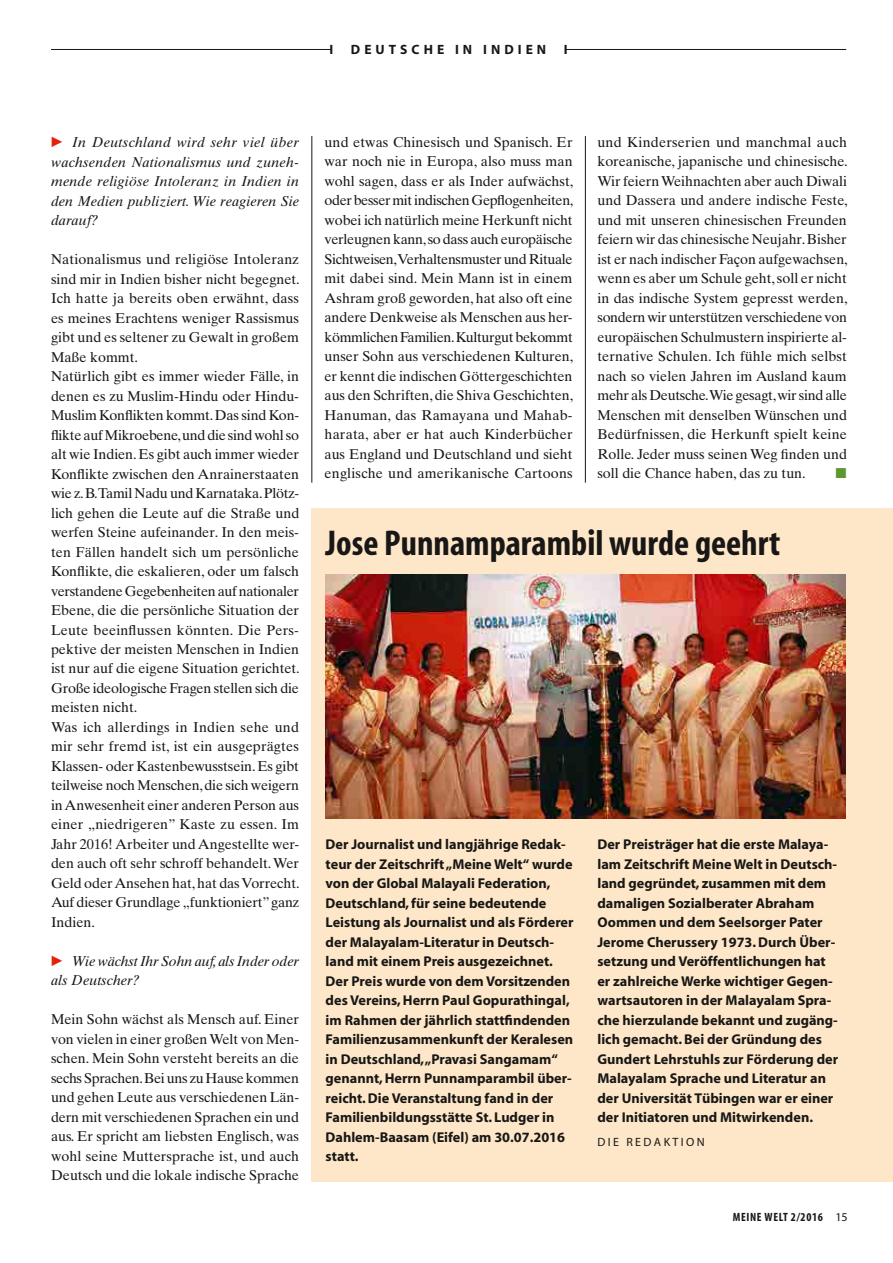
<style>
.page{position:relative;width:893px;height:1263px;background:#fff}
.page>*{position:absolute;margin:0;border:0;box-sizing:border-box;transform-origin:0 0}
.t1{font:700 condensed 36px "Myriad";color:#181716}
.t2{font:14.25px/19.5px "Times Ten";color:#181716;text-align:justify}
.t3{font:700 14.25px/19.5px "Myriad";color:#181716}
.t4{font:italic 14.25px/19.5px "Times Ten";color:#181716;text-align:justify}
.t5{font:14.25px "Mathematical Pi Six";color:#5b9830}
.t6{font:700 13.5px "Myriad";letter-spacing:.3em;color:#181716}
.t7{font:700 condensed 12px "Myriad";letter-spacing:.05em;color:#181716}
.t8{font:12px "Myriad";letter-spacing:.2em;color:#181716}
.s1{font-family:"Mathematical Pi Six";font-style:normal;color:#e4220a}
.s2{font-weight:400;font-stretch:normal}
</style>
<div class="page">
<hr style="left:51px;top:49px;width:795px;height:1px;background:#181716">
<div style="left:331px;top:37px;width:235px;height:18px;background:#fff"></div>
<hr style="left:312px;top:136px;width:1px;height:347px;background:#181716">
<hr style="left:585px;top:136px;width:1px;height:347px;background:#181716">
<div style="left:312px;top:508px;width:581px;height:674px;background:#fee7c8"></div>
<img style="left:326px;top:575px;width:519px;height:244px">
<p class="t6" style="left:329px;top:43px;width:5px">I</p>
<p class="t6" style="left:351px;top:43px;width:197px">DEUTSCHE IN INDIEN</p>
<p class="t6" style="left:564px;top:43px;width:5px">I</p>
<p class="t4" style="left:51px;top:132px;width:250px"><span class="s1">c</span> In Deutschland wird sehr viel über wachsenden Nationalismus und zuneh&shy;mende religiöse Intoleranz in Indien in den Medien publiziert. Wie reagieren Sie darauf?</p>
<p class="t2" style="left:51px;top:249px;width:250px;text-align:left">Nationalismus und religiöse Intoleranz sind mir in Indien bisher nicht begegnet.<br>Ich hatte ja bereits oben erwähnt, dass es meines Erachtens weniger Rassismus gibt und es seltener zu Gewalt in großem Maße kommt.<br>Natürlich gibt es immer wieder Fälle, in denen es zu Muslim-Hindu oder Hindu-Muslim Konflikten kommt. Das sind Kon&shy;flikte auf Mikroebene, und die sind wohl so alt wie Indien. Es gibt auch immer wieder Konflikte zwischen den Anrainerstaaten wie z. B. Tamil Nadu und Karnataka. Plötz&shy;lich gehen die Leute auf die Straße und werfen Steine aufeinander. In den meis&shy;ten Fällen handelt sich um persönliche Konflikte, die eskalieren, oder um falsch verstandene Gegebenheiten auf nationaler Ebene, die die persönliche Situation der Leute beeinflussen könnten. Die Pers&shy;pektive der meisten Menschen in Indien ist nur auf die eigene Situation gerichtet.<br>Große ideologische Fragen stellen sich die meisten nicht.<br>Was ich allerdings in Indien sehe und mir sehr fremd ist, ist ein ausgeprägtes Klassen- oder Kastenbewusstsein. Es gibt teilweise noch Menschen, die sich weigern in Anwesenheit einer anderen Person aus einer „niedrigeren” Kaste zu essen. Im Jahr 2016! Arbeiter und Angestellte wer&shy;den auch oft sehr schroff behandelt. Wer Geld oder Ansehen hat, hat das Vorrecht.<br>Auf dieser Grundlage „funktioniert” ganz Indien.</p>
<p class="t4" style="left:51px;top:951px;width:250px"><span class="s1">c</span> Wie wächst Ihr Sohn auf, als Inder oder als Deutscher?</p>
<p class="t2" style="left:51px;top:1010px;width:250px">Mein Sohn wächst als Mensch auf. Einer von vielen in einer großen Welt von Men&shy;schen. Mein Sohn versteht bereits an die sechs Sprachen. Bei uns zu Hause kommen und gehen Leute aus verschiedenen Län&shy;dern mit verschiedenen Sprachen ein und aus. Er spricht am liebsten Englisch, was wohl seine Muttersprache ist, und auch Deutsch und die lokale indische Sprache</p>
<p class="t2" style="left:325px;top:132px;width:250px">und etwas Chinesisch und Spanisch. Er war noch nie in Europa, also muss man wohl sagen, dass er als Inder aufwächst, oder besser mit indischen Gepflogenheiten, wobei ich natürlich meine Herkunft nicht verleugnen kann, so dass auch europäische Sichtweisen, Verhaltensmuster und Rituale mit dabei sind. Mein Mann ist in einem Ashram groß geworden, hat also oft eine andere Denkweise als Menschen aus her&shy;kömmlichen Familien. Kulturgut bekommt unser Sohn aus verschiedenen Kulturen, er kennt die indischen Göttergeschichten aus den Schriften, die Shiva Geschichten, Hanuman, das Ramayana und Mahab&shy;harata, aber er hat auch Kinderbücher aus England und Deutschland und sieht englische und amerikanische Cartoons</p>
<p class="t2" style="left:597px;top:132px;width:252px">und Kinderserien und manchmal auch koreanische, japanische und chinesische.<br>Wir feiern Weihnachten aber auch Diwali und Dassera und andere indische Feste, und mit unseren chinesischen Freunden feiern wir das chinesische Neujahr. Bisher ist er nach indischer Façon aufgewachsen, wenn es aber um Schule geht, soll er nicht in das indische System gepresst werden, sondern wir unterstützen verschiedene von europäischen Schulmustern inspirierte al&shy;ternative Schulen. Ich fühle mich selbst nach so vielen Jahren im Ausland kaum mehr als Deutsche. Wie gesagt, wir sind alle Menschen mit denselben Wünschen und Bedürfnissen, die Herkunft spielt keine Rolle. Jeder muss seinen Weg finden und soll die Chance haben, das zu tun.</p>
<p class="t5" style="left:835px;top:468px;width:13px">j</p>
<h1 class="t1" style="left:326px;top:525px;width:456px">Jose Punnamparambil wurde geehrt</h1>
<p class="t3" style="left:326px;top:835px;width:249px">Der Journalist und langjährige Redak&shy;teur der Zeitschrift „Meine Welt“ wurde von der Global Malayali Federation, Deutschland, für seine bedeutende Leistung als Journalist und als Förderer der Malayalam-Literatur in Deutsch&shy;land mit einem Preis ausgezeichnet.<br>Der Preis wurde von dem Vorsitzenden des Vereins, Herrn Paul Gopurathingal, im Rahmen der jährlich stattfindenden Familienzusammenkunft der Keralesen in Deutschland, „Pravasi Sangamam“ genannt, Herrn Punnamparambil über&shy;reicht. Die Veranstaltung fand in der Familienbildungsstätte St. Ludger in Dahlem-Baasam (Eifel) am 30.07.2016 statt.</p>
<p class="t3" style="left:597px;top:835px;width:242px">Der Preisträger hat die erste Malaya&shy;lam Zeitschrift Meine Welt in Deutsch&shy;land gegründet, zusammen mit dem damaligen Sozialberater Abraham Oommen und dem Seelsorger Pater Jerome Cherussery 1973. Durch Über&shy;setzung und Veröffentlichungen hat er zahlreiche Werke wichtiger Gegen&shy;wartsautoren in der Malayalam Spra&shy;che hierzulande bekannt und zugäng&shy;lich gemacht. Bei der Gründung des Gundert Lehrstuhls zur Förderung der Malayalam Sprache und Literatur an der Universität Tübingen war er einer der Initiatoren und Mitwirkenden.</p>
<p class="t8" style="left:597px;top:1136px;width:109px">DIE REDAKTION</p>
<p class="t7" style="left:733px;top:1211px;width:116px">MEINE WELT 2/2016 <span class="s2">15</span></p>
</div>
